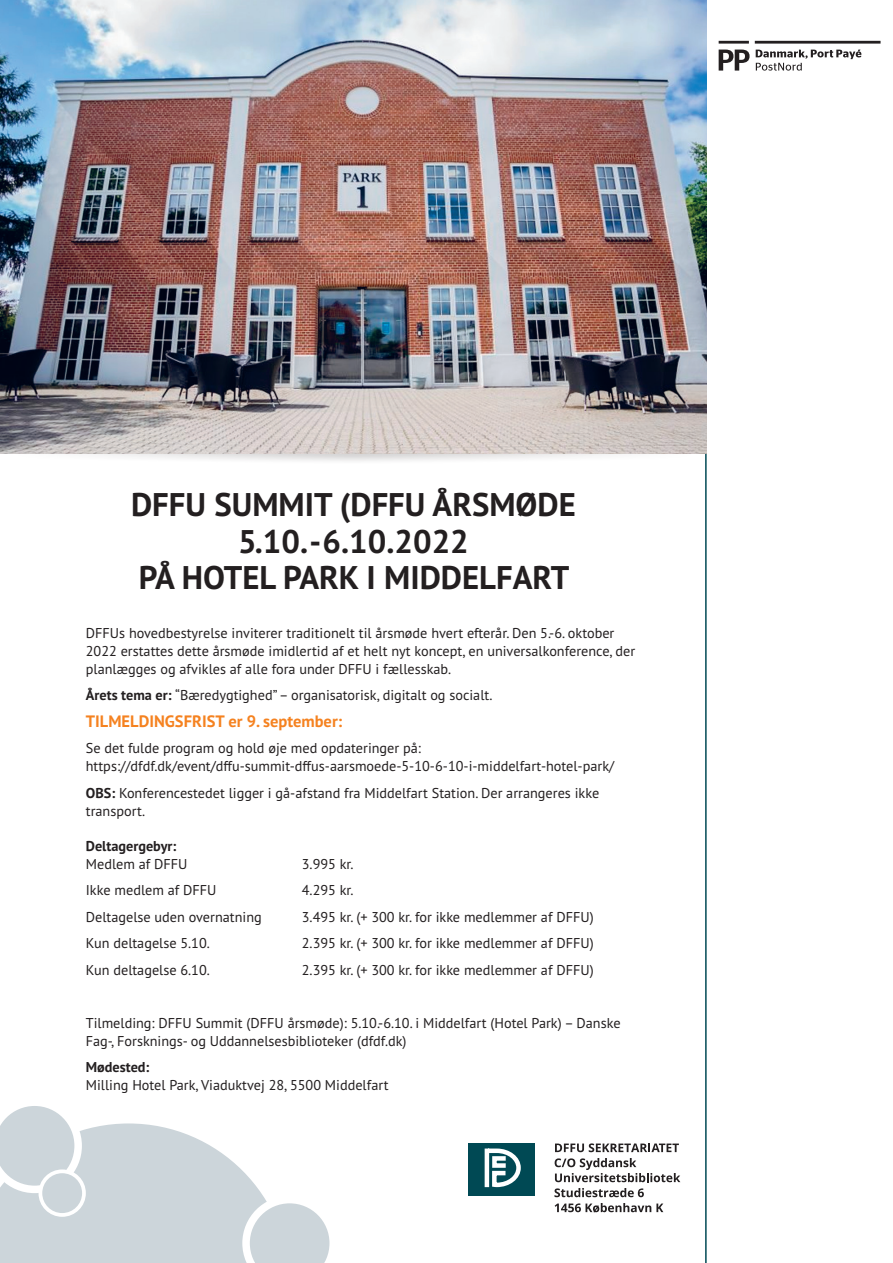
<style>
.page{position:relative;width:893px;height:1263px;background:#fff}
.page>*{position:absolute;margin:0;border:0;box-sizing:border-box;transform-origin:0 0}
.txt1_9_5_12_m_afsnit{font:700 32.85px/36.2px "PT Sans Pro";color:#231f20;text-align:center}
.txt1_9_5_12_m_afsnit-2{font:700 16.5px "PT Sans Pro";color:#f58220}
.txt1_9_5_12_m_afsnit-3{font:14.25px/18px "PT Sans Pro";color:#231f20}
.txt1_9_5_12_m_afsnit-4{font:700 14.25px "PT Sans Pro";color:#231f20}
.s1{font-weight:700}
</style>
<div class="page">
<div style="left:9px;top:443px;width:689px;height:21px;background:#231f20;opacity:.35"></div>
<svg style="left:0;top:1106px;width:330px;height:157px"></svg>
<div style="left:468px;top:1143px;width:67px;height:53px;background:#004954"></div>
<svg style="left:484px;top:1148px;width:37px;height:40px"></svg>
<svg style="left:555px;top:1158px;width:125px;height:24px"></svg>
<svg style="left:554px;top:1188px;width:90px;height:9px"></svg>
<svg style="left:555px;top:1203px;width:108px;height:9px"></svg>
<hr style="left:705px;top:0;width:2px;height:1263px;background:#004954">
<hr style="left:719px;top:41px;width:30px;height:3px;background:#231f20">
<hr style="left:755px;top:41px;width:125px;height:3px;background:#231f20">
<svg style="left:719px;top:50px;width:30px;height:21px"></svg>
<svg style="left:756px;top:50px;width:105px;height:21px"></svg>
<img style="left:0;top:0;width:707px;height:453px">
<svg style="left:555px;top:1143px;width:124px;height:9px"></svg>
<p class="txt1_9_5_12_m_afsnit" style="left:131px;top:486px;width:446px">DFFU SUMMIT (DFFU ÅRSMØDE<br>5.10.-6.10.2022<br>PÅ HOTEL PARK I MIDDELFART</p>
<p class="txt1_9_5_12_m_afsnit-3" style="left:86px;top:623px;width:551px">DFFUs hovedbestyrelse inviterer traditionelt til årsmøde hvert efterår. Den 5.-6. oktober<br>2022 erstattes dette årsmøde imidlertid af et helt nyt koncept, en universalkonference, der planlægges og afvikles af alle fora under DFFU i fællesskab.</p>
<p class="txt1_9_5_12_m_afsnit-3" style="left:86px;top:686px;width:408px"><span class="s1">Årets tema er:</span> “Bæredygtighed” – organisatorisk, digitalt og socialt.</p>
<p class="txt1_9_5_12_m_afsnit-2" style="left:86px;top:710px;width:258px">TILMELDINGSFRIST er 9. september:</p>
<p class="txt1_9_5_12_m_afsnit-3" style="left:86px;top:739px;width:530px">Se det fulde program og hold øje med opdateringer på: https://dfdf.dk/event/dffu-summit-dffus-aarsmoede-5-10-6-10-i-middelfart-hotel-park/</p>
<p class="txt1_9_5_12_m_afsnit-3" style="left:86px;top:783px;width:515px"><span class="s1">OBS:</span> Konferencestedet ligger i gå-afstand fra Middelfart Station. Der arrangeres ikke transport.</p>
<p class="txt1_9_5_12_m_afsnit-4" style="left:86px;top:836px;width:92px">Deltagergebyr:</p>
<p class="txt1_9_5_12_m_afsnit-3" style="left:86px;top:854px;width:103px">Medlem af DFFU</p>
<p class="txt1_9_5_12_m_afsnit-3" style="left:302px;top:854px;width:53px">3.995 kr.</p>
<p class="txt1_9_5_12_m_afsnit-3" style="left:86px;top:881px;width:132px">Ikke medlem af DFFU</p>
<p class="txt1_9_5_12_m_afsnit-3" style="left:302px;top:881px;width:53px">4.295 kr.</p>
<p class="txt1_9_5_12_m_afsnit-3" style="left:86px;top:907px;width:177px">Deltagelse uden overnatning</p>
<p class="txt1_9_5_12_m_afsnit-3" style="left:302px;top:907px;width:293px">3.495 kr. (+ 300 kr. for ikke medlemmer af DFFU)</p>
<p class="txt1_9_5_12_m_afsnit-3" style="left:86px;top:934px;width:126px">Kun deltagelse 5.10.</p>
<p class="txt1_9_5_12_m_afsnit-3" style="left:302px;top:934px;width:293px">2.395 kr. (+ 300 kr. for ikke medlemmer af DFFU)</p>
<p class="txt1_9_5_12_m_afsnit-3" style="left:86px;top:960px;width:126px">Kun deltagelse 6.10.</p>
<p class="txt1_9_5_12_m_afsnit-3" style="left:302px;top:960px;width:293px">2.395 kr. (+ 300 kr. for ikke medlemmer af DFFU)</p>
<p class="txt1_9_5_12_m_afsnit-3" style="left:86px;top:1013px;width:536px">Tilmelding: DFFU Summit (DFFU årsmøde): 5.10.-6.10. i Middelfart (Hotel Park) – Danske<br>Fag-, Forsknings- og Uddannelsesbiblioteker (dfdf.dk)</p>
<p class="txt1_9_5_12_m_afsnit-4" style="left:86px;top:1058px;width:65px">Mødested:</p>
<p class="txt1_9_5_12_m_afsnit-3" style="left:86px;top:1076px;width:304px">Milling Hotel Park, Viaduktvej 28, 5500 Middelfart</p>
</div>
